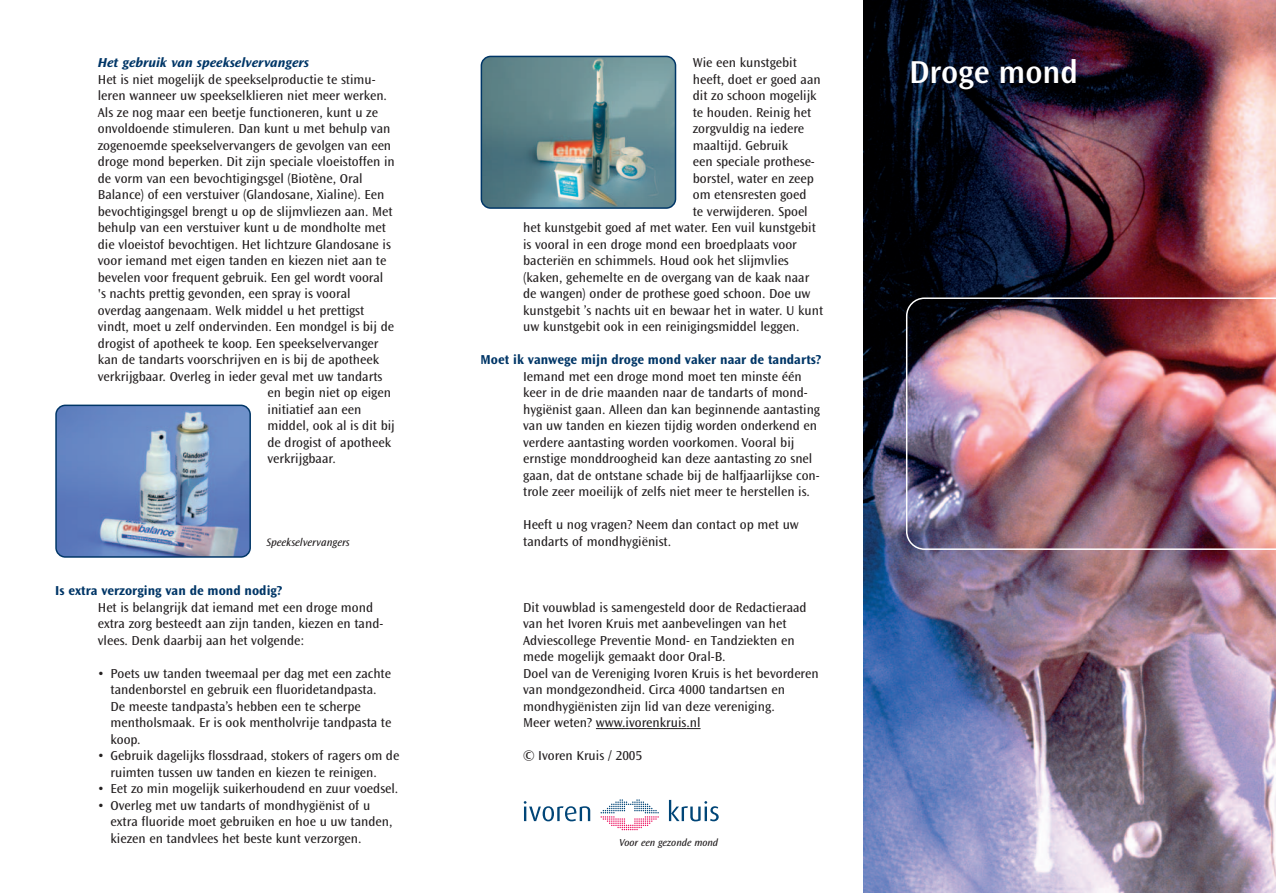
<style>
.page{position:relative;width:1276px;height:893px;background:#fff}
.page>*{position:absolute;margin:0;border:0;box-sizing:border-box;transform-origin:0 0}
.t1{font:33px "Ocean Sans MM 512 475";color:#fff}
.t2{font:13.5px/16.5px "Ocean Sans MM 403 475";color:#231f20}
.t3{font:13.5px "Ocean Sans MM 648 475";color:#003667}
.t4{font:13.5px "Ocean Sans MM It 648 572";color:#003667}
.t5{font:11.25px "Ocean Sans MM It 403 475";color:#231f20}
.t6{font:10.5px "Ocean Sans MM It 403 475";color:#231f20}
</style>
<div class="page">
<img style="left:55px;top:405px;width:196px;height:153px">
<img style="left:863px;top:0;width:412px;height:893px">
<img style="left:906px;top:297px;width:369px;height:253px">
<svg style="left:600px;top:799px;width:59px;height:31px"></svg>
<svg style="left:524px;top:801px;width:66px;height:20px"></svg>
<svg style="left:669px;top:800px;width:49px;height:21px"></svg>
<svg style="left:596px;top:728px;width:104px;height:1px"></svg>
<img style="left:480px;top:56px;width:196px;height:153px">
<p class="t4" style="left:98px;top:58px;width:213px">Het gebruik van speekselvervangers</p>
<p class="t2" style="left:98px;top:72px;width:279px">Het is niet mogelijk de speekselproductie te stimu-</p>
<p class="t2" style="left:98px;top:89px;width:291px">leren wanneer uw speekselklieren niet meer werken.</p>
<p class="t2" style="left:98px;top:105px;width:282px">Als ze nog maar een beetje functioneren, kunt u ze</p>
<p class="t2" style="left:98px;top:122px;width:294px">onvoldoende stimuleren. Dan kunt u met behulp van</p>
<p class="t2" style="left:98px;top:138px;width:295px">zogenoemde speekselvervangers de gevolgen van een</p>
<p class="t2" style="left:98px;top:155px;width:298px">droge mond beperken. Dit zijn speciale vloeistoffen in</p>
<p class="t2" style="left:98px;top:171px;width:266px">de vorm van een bevochtigingsgel (Biotène, Oral</p>
<p class="t2" style="left:98px;top:188px;width:288px">Balance) of een verstuiver (Glandosane, Xialine). Een</p>
<p class="t2" style="left:98px;top:204px;width:296px">bevochtigingsgel brengt u op de slijmvliezen aan. Met</p>
<p class="t2" style="left:98px;top:221px;width:290px">behulp van een verstuiver kunt u de mondholte met</p>
<p class="t2" style="left:98px;top:237px;width:295px">die vloeistof bevochtigen. Het lichtzure Glandosane is</p>
<p class="t2" style="left:98px;top:254px;width:290px">voor iemand met eigen tanden en kiezen niet aan te</p>
<p class="t2" style="left:98px;top:270px;width:287px">bevelen voor frequent gebruik. Een gel wordt vooral</p>
<p class="t2" style="left:98px;top:287px;width:254px">'s nachts prettig gevonden, een spray is vooral</p>
<p class="t2" style="left:98px;top:303px;width:268px">overdag aangenaam. Welk middel u het prettigst</p>
<p class="t2" style="left:98px;top:320px;width:298px">vindt, moet u zelf ondervinden. Een mondgel is bij de</p>
<p class="t2" style="left:98px;top:336px;width:282px">drogist of apotheek te koop. Een speekselvervanger</p>
<p class="t2" style="left:98px;top:353px;width:283px">kan de tandarts voorschrijven en is bij de apotheek</p>
<p class="t2" style="left:98px;top:369px;width:286px">verkrijgbaar. Overleg in ieder geval met uw tandarts</p>
<p class="t2" style="left:267px;top:386px;width:125px">en begin niet op eigen</p>
<p class="t2" style="left:267px;top:402px;width:95px">initiatief aan een</p>
<p class="t2" style="left:267px;top:419px;width:129px">middel, ook al is dit bij</p>
<p class="t2" style="left:267px;top:435px;width:125px">de drogist of apotheek</p>
<p class="t2" style="left:267px;top:452px;width:70px">verkrijgbaar.</p>
<p class="t2" style="left:693px;top:56px;width:106px">Wie een kunstgebit</p>
<p class="t2" style="left:693px;top:72px;width:129px">heeft, doet er goed aan</p>
<p class="t2" style="left:693px;top:89px;width:125px">dit zo schoon mogelijk</p>
<p class="t2" style="left:693px;top:105px;width:120px">te houden. Reinig het</p>
<p class="t2" style="left:693px;top:122px;width:113px">zorgvuldig na iedere</p>
<p class="t2" style="left:693px;top:138px;width:97px">maaltijd. Gebruik</p>
<p class="t2" style="left:693px;top:155px;width:124px">een speciale prothese-</p>
<p class="t2" style="left:693px;top:171px;width:123px">borstel, water en zeep</p>
<p class="t2" style="left:693px;top:188px;width:115px">om etensresten goed</p>
<p class="t2" style="left:693px;top:204px;width:116px">te verwijderen. Spoel</p>
<p class="t2" style="left:523px;top:221px;width:294px">het kunstgebit goed af met water. Een vuil kunstgebit</p>
<p class="t2" style="left:523px;top:237px;width:275px">is vooral in een droge mond een broedplaats voor</p>
<p class="t2" style="left:523px;top:254px;width:267px">bacteriën en schimmels. Houd ook het slijmvlies</p>
<p class="t2" style="left:523px;top:270px;width:288px">(kaken, gehemelte en de overgang van de kaak naar</p>
<p class="t2" style="left:523px;top:287px;width:289px">de wangen) onder de prothese goed schoon. Doe uw</p>
<p class="t2" style="left:523px;top:303px;width:302px">kunstgebit ’s nachts uit en bewaar het in water. U kunt</p>
<p class="t2" style="left:523px;top:320px;width:278px">uw kunstgebit ook in een reinigingsmiddel leggen.</p>
<p class="t3" style="left:480px;top:355px;width:342px">Moet ik vanwege mijn droge mond vaker naar de tandarts?</p>
<p class="t2" style="left:523px;top:369px;width:298px">Iemand met een droge mond moet ten minste één keer in de drie maanden naar de tandarts of mond&shy;hygiënist gaan. Alleen dan kan beginnende aantasting van uw tanden en kiezen tijdig worden onderkend en verdere aantasting worden voorkomen. Vooral bij ernstige monddroogheid kan deze aantasting zo snel gaan, dat de ontstane schade bij de halfjaarlijkse con&shy;trole zeer moeilijk of zelfs niet meer te herstellen is.</p>
<p class="t2" style="left:523px;top:518px;width:277px">Heeft u nog vragen? Neem dan contact op met uw</p>
<p class="t5" style="left:266px;top:536px;width:85px">Speekselvervangers</p>
<p class="t2" style="left:523px;top:534px;width:150px">tandarts of mondhygiënist.</p>
<p class="t3" style="left:55px;top:586px;width:229px">Is extra verzorging van de mond nodig?</p>
<p class="t2" style="left:98px;top:600px;width:287px">Het is belangrijk dat iemand met een droge mond extra zorg besteedt aan zijn tanden, kiezen en tand&shy;vlees. Denk daarbij aan het volgende:</p>
<p class="t2" style="left:111px;top:666px;width:282px;text-indent:-13px">• Poets uw tanden tweemaal per dag met een zachte tandenborstel en gebruik een fluoridetandpasta.<br>De meeste tandpasta’s hebben een te scherpe mentholsmaak. Er is ook mentholvrije tandpasta te koop.</p>
<p class="t2" style="left:111px;top:749px;width:290px;text-indent:-13px">• Gebruik dagelijks flossdraad, stokers of ragers om de ruimten tussen uw tanden en kiezen te reinigen.</p>
<p class="t2" style="left:98px;top:782px;width:302px">• Eet zo min mogelijk suikerhoudend en zuur voedsel.</p>
<p class="t2" style="left:111px;top:798px;width:283px;text-indent:-13px">• Overleg met uw tandarts of mondhygiënist of u extra fluoride moet gebruiken en hoe u uw tanden, kiezen en tandvlees het beste kunt verzorgen.</p>
<p class="t2" style="left:523px;top:600px;width:297px">Dit vouwblad is samengesteld door de Redactieraad van het Ivoren Kruis met aanbevelingen van het Adviescollege Preventie Mond- en Tandziekten en mede mogelijk gemaakt door Oral-B.<br>Doel van de Vereniging Ivoren Kruis is het bevorderen van mondgezondheid. Circa 4000 tandartsen en mondhygiënisten zijn lid van deze vereniging.<br>Meer weten? www.ivorenkruis.nl</p>
<p class="t2" style="left:523px;top:749px;width:121px">© Ivoren Kruis / 2005</p>
<p class="t6" style="left:619px;top:838px;width:101px">Voor een gezonde mond</p>
<h1 class="t1" style="left:909px;top:59px;width:171px">Droge mond</h1>
</div>
